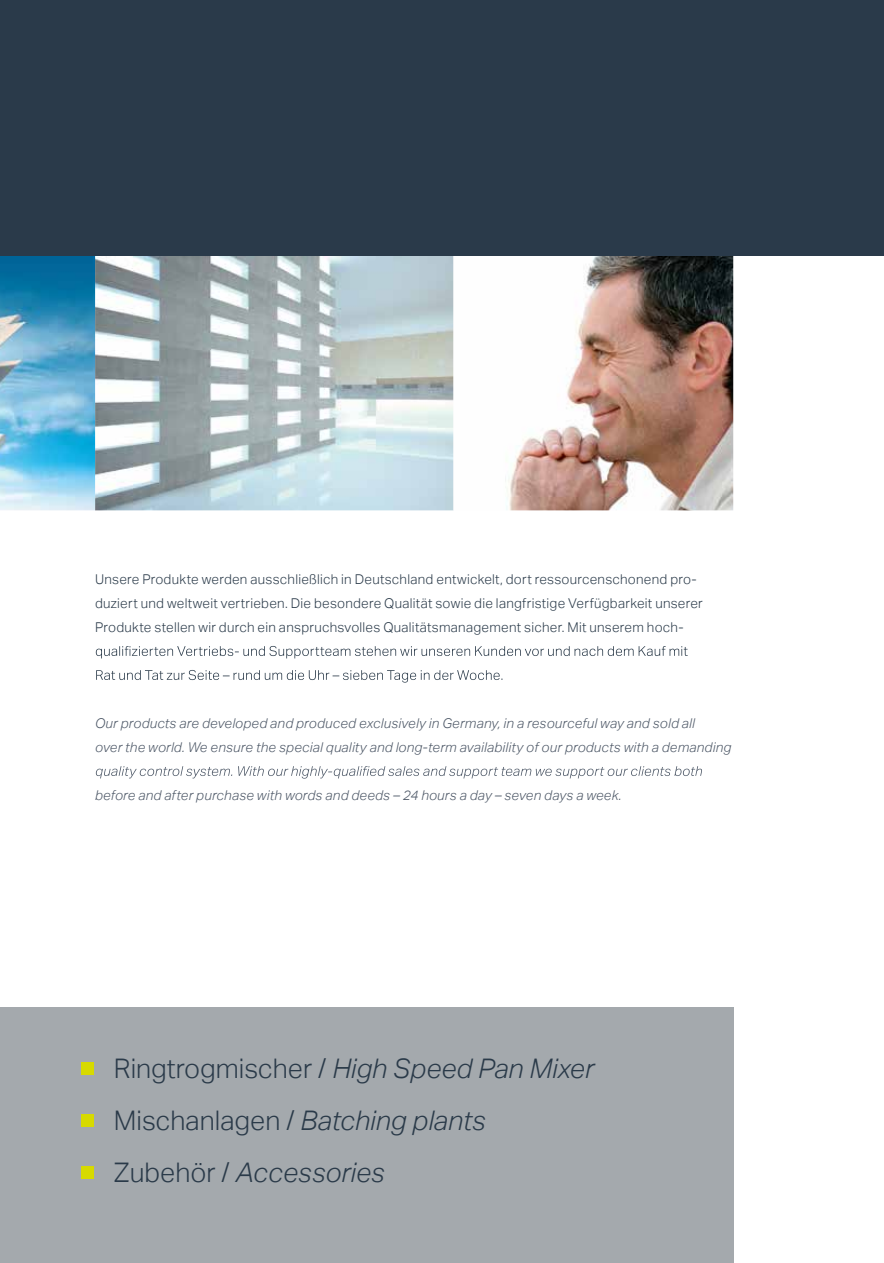
<style>
.page{position:relative;width:884px;height:1263px;background:#fff}
.page>*{position:absolute;margin:0;border:0;box-sizing:border-box;transform-origin:0 0}
.t1{font:italic 300 27px/51.8px "Aktiv Grotesk";color:#2a3a49}
.t2{font:300 13.5px/24px "Aktiv Grotesk";letter-spacing:.02em;color:#2a3a49}
.t3{font:italic 300 13.5px/24px "Aktiv Grotesk";letter-spacing:.015em;color:#4b5665}
.s1{font-style:normal}
</style>
<div class="page">
<img style="left:95px;top:255px;width:358px;height:255px">
<img style="left:0;top:255px;width:95px;height:255px">
<img style="left:453px;top:255px;width:280px;height:255px">
<div style="left:0;top:1008px;width:733px;height:255px;background:#a4a9ad"></div>
<div style="left:0;top:0;width:884px;height:255px;background:#2a3a4a"></div>
<div style="left:81px;top:1063px;width:13px;height:12px;background:#d7da00"></div>
<div style="left:81px;top:1114px;width:13px;height:13px;background:#d7da00"></div>
<div style="left:81px;top:1166px;width:13px;height:13px;background:#d7da00"></div>
<svg style="left:96px;top:646px;width:591px;height:12px"></svg>
<svg style="left:96px;top:670px;width:406px;height:13px"></svg>
<svg style="left:96px;top:766px;width:606px;height:13px"></svg>
<p class="t2" style="left:95px;top:567px;width:609px">Unsere Produkte werden ausschließlich in Deutschland entwickelt, dort ressourcenschonend pro&shy;duziert und weltweit vertrieben. Die besondere Qualität sowie die langfristige Verfügbarkeit unserer<br>Produkte stellen wir durch ein anspruchsvolles Qualitätsmanagement sicher. Mit unserem hoch-</p>
<p class="t3" style="left:95px;top:711px;width:637px">Our products are developed and produced exclusively in Germany, in a resourceful way and sold all<br>over the world. We ensure the special quality and long-term availability of our products with a demanding</p>
<p class="t3" style="left:95px;top:783px;width:528px">before and after purchase with words and deeds – 24 hours a day – seven days a week.</p>
<h1 class="t1" style="left:114px;top:1043px;width:481px"><span class="s1">Ringtrogmischer /</span> High Speed Pan Mixer<br><span class="s1">Mischanlagen /</span> Batching plants<br><span class="s1">Zubehör /</span> Accessories</h1>
</div>
